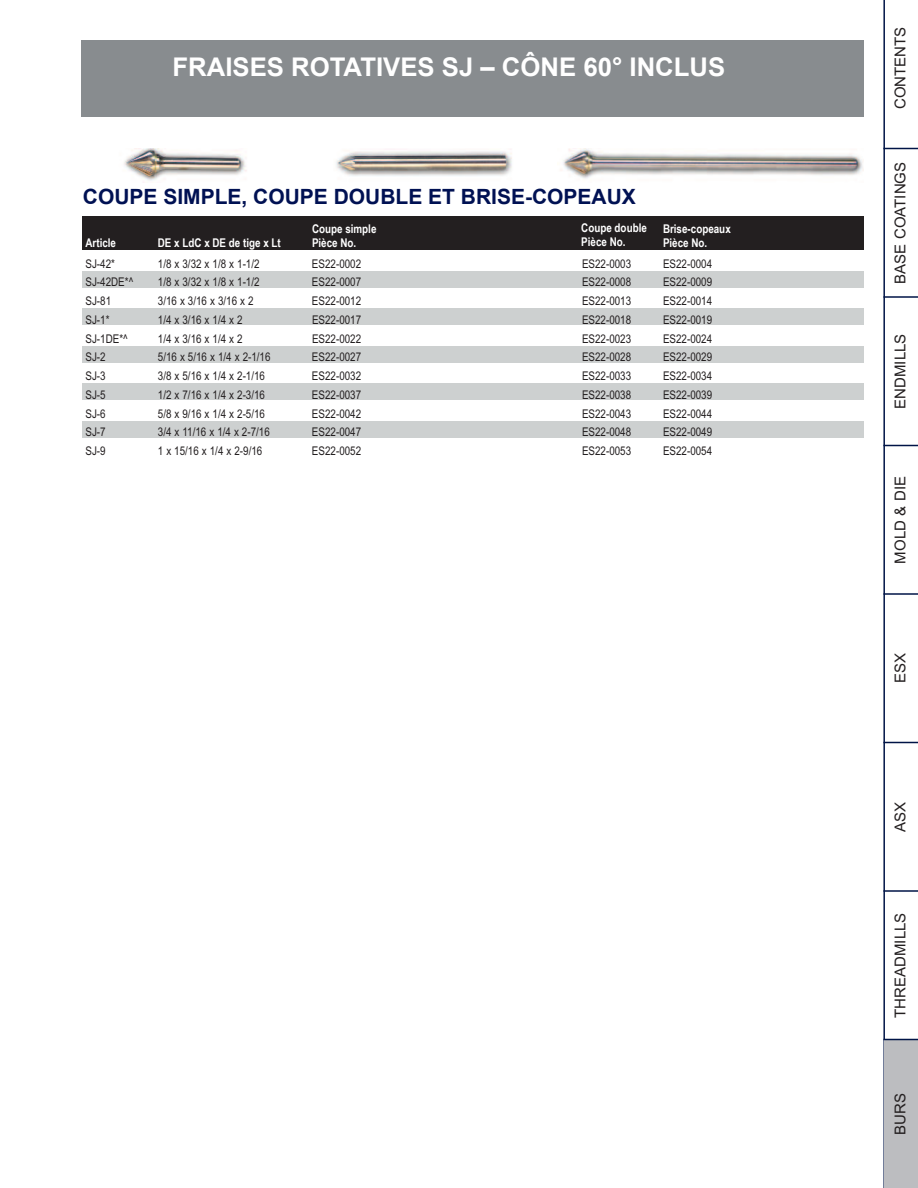
<style>
.page{position:relative;width:918px;height:1188px;background:#fff}
.page>*{position:absolute;margin:0;border:0;box-sizing:border-box;transform-origin:0 0}
.t1{font:700 25.8px "Arial";color:#fff}
.t2{font:700 21px "Arial";color:#001153}
.t3{font:15px "Arial";color:#231f20}
.t4{font:12px "Arial Narrow";color:#231f20}
.t5{font:700 12px/13.5px "Arial Narrow";color:#fff}
</style>
<div class="page">
<div style="left:81px;top:40px;width:783px;height:77px;background:#888c8f"></div>
<hr style="left:883px;top:0;width:2px;height:1188px;background:#001447">
<hr style="left:883px;top:148px;width:35px;height:1px;background:#001447">
<hr style="left:883px;top:296px;width:35px;height:2px;background:#001447">
<hr style="left:883px;top:445px;width:35px;height:1px;background:#001447">
<hr style="left:883px;top:593px;width:35px;height:2px;background:#001447">
<hr style="left:883px;top:742px;width:35px;height:1px;background:#001447">
<hr style="left:883px;top:890px;width:35px;height:2px;background:#001447">
<div style="left:884px;top:1039px;width:34px;height:149px;background:#bcbdc0"></div>
<hr style="left:883px;top:1039px;width:35px;height:1px;background:#001447">
<div style="left:82px;top:271px;width:782px;height:17px;background:#cdd0d0"></div>
<div style="left:82px;top:309px;width:782px;height:16px;background:#cdd0d0"></div>
<div style="left:82px;top:346px;width:782px;height:17px;background:#cdd0d0"></div>
<div style="left:82px;top:384px;width:782px;height:16px;background:#cdd0d0"></div>
<div style="left:82px;top:421px;width:782px;height:17px;background:#cdd0d0"></div>
<div style="left:82px;top:216px;width:782px;height:34px;background:#231f20"></div>
<img style="left:124px;top:148px;width:123px;height:33px">
<img style="left:336px;top:151px;width:176px;height:25px">
<img style="left:560px;top:148px;width:304px;height:31px">
<h1 class="t1" style="left:173px;top:53px;width:554px">FRAISES ROTATIVES SJ – CÔNE 60° INCLUS</h1>
<h2 class="t2" style="left:83px;top:185px;width:555px">COUPE SIMPLE, COUPE DOUBLE ET BRISE-COPEAUX</h2>
<p class="t5" style="left:312px;top:222px;width:66px">Coupe simple<br>Pièce No.</p>
<p class="t5" style="left:581px;top:221px;width:67px">Coupe double<br>Pièce No.</p>
<p class="t5" style="left:663px;top:222px;width:69px">Brise-copeaux</p>
<p class="t5" style="left:86px;top:236px;width:32px">Article</p>
<p class="t5" style="left:663px;top:235px;width:46px">Pièce No.</p>
<p class="t5" style="left:158px;top:236px;width:125px">DE x LdC x DE de tige x Lt</p>
<p class="t4" style="left:86px;top:257px;width:31px">SJ-42*</p>
<p class="t4" style="left:158px;top:257px;width:103px">1/8 x 3/32 x 1/8 x 1-1/2</p>
<p class="t4" style="left:312px;top:257px;width:51px">ES22-0002</p>
<p class="t4" style="left:582px;top:257px;width:51px">ES22-0003</p>
<p class="t4" style="left:663px;top:257px;width:51px">ES22-0004</p>
<p class="t4" style="left:86px;top:275px;width:49px">SJ-42DE*^</p>
<p class="t4" style="left:158px;top:275px;width:103px">1/8 x 3/32 x 1/8 x 1-1/2</p>
<p class="t4" style="left:312px;top:275px;width:51px">ES22-0007</p>
<p class="t4" style="left:582px;top:275px;width:51px">ES22-0008</p>
<p class="t4" style="left:663px;top:275px;width:51px">ES22-0009</p>
<p class="t4" style="left:86px;top:294px;width:27px">SJ-81</p>
<p class="t4" style="left:158px;top:294px;width:97px">3/16 x 3/16 x 3/16 x 2</p>
<p class="t4" style="left:312px;top:294px;width:51px">ES22-0012</p>
<p class="t4" style="left:582px;top:294px;width:51px">ES22-0013</p>
<p class="t4" style="left:663px;top:294px;width:51px">ES22-0014</p>
<p class="t4" style="left:86px;top:313px;width:26px">SJ-1*</p>
<p class="t4" style="left:158px;top:313px;width:86px">1/4 x 3/16 x 1/4 x 2</p>
<p class="t4" style="left:312px;top:313px;width:51px">ES22-0017</p>
<p class="t4" style="left:582px;top:313px;width:51px">ES22-0018</p>
<p class="t4" style="left:663px;top:313px;width:51px">ES22-0019</p>
<p class="t4" style="left:86px;top:332px;width:44px">SJ-1DE*^</p>
<p class="t4" style="left:158px;top:332px;width:86px">1/4 x 3/16 x 1/4 x 2</p>
<p class="t4" style="left:312px;top:332px;width:51px">ES22-0022</p>
<p class="t4" style="left:582px;top:332px;width:51px">ES22-0023</p>
<p class="t4" style="left:663px;top:332px;width:51px">ES22-0024</p>
<p class="t4" style="left:86px;top:350px;width:22px">SJ-2</p>
<p class="t4" style="left:158px;top:350px;width:114px">5/16 x 5/16 x 1/4 x 2-1/16</p>
<p class="t4" style="left:312px;top:350px;width:51px">ES22-0027</p>
<p class="t4" style="left:582px;top:350px;width:51px">ES22-0028</p>
<p class="t4" style="left:663px;top:350px;width:51px">ES22-0029</p>
<p class="t4" style="left:86px;top:369px;width:22px">SJ-3</p>
<p class="t4" style="left:158px;top:369px;width:109px">3/8 x 5/16 x 1/4 x 2-1/16</p>
<p class="t4" style="left:312px;top:369px;width:51px">ES22-0032</p>
<p class="t4" style="left:582px;top:369px;width:51px">ES22-0033</p>
<p class="t4" style="left:663px;top:369px;width:51px">ES22-0034</p>
<p class="t4" style="left:86px;top:388px;width:22px">SJ-5</p>
<p class="t4" style="left:158px;top:388px;width:109px">1/2 x 7/16 x 1/4 x 2-3/16</p>
<p class="t4" style="left:312px;top:388px;width:51px">ES22-0037</p>
<p class="t4" style="left:582px;top:388px;width:51px">ES22-0038</p>
<p class="t4" style="left:663px;top:388px;width:51px">ES22-0039</p>
<p class="t4" style="left:86px;top:407px;width:22px">SJ-6</p>
<p class="t4" style="left:158px;top:407px;width:109px">5/8 x 9/16 x 1/4 x 2-5/16</p>
<p class="t4" style="left:312px;top:407px;width:51px">ES22-0042</p>
<p class="t4" style="left:582px;top:407px;width:51px">ES22-0043</p>
<p class="t4" style="left:663px;top:407px;width:51px">ES22-0044</p>
<p class="t4" style="left:86px;top:425px;width:22px">SJ-7</p>
<p class="t4" style="left:158px;top:425px;width:113px">3/4 x 11/16 x 1/4 x 2-7/16</p>
<p class="t4" style="left:312px;top:425px;width:51px">ES22-0047</p>
<p class="t4" style="left:582px;top:425px;width:51px">ES22-0048</p>
<p class="t4" style="left:663px;top:425px;width:51px">ES22-0049</p>
<p class="t4" style="left:86px;top:444px;width:22px">SJ-9</p>
<p class="t4" style="left:158px;top:444px;width:106px">1 x 15/16 x 1/4 x 2-9/16</p>
<p class="t4" style="left:312px;top:444px;width:51px">ES22-0052</p>
<p class="t4" style="left:582px;top:444px;width:51px">ES22-0053</p>
<p class="t4" style="left:663px;top:444px;width:51px">ES22-0054</p>
<p class="t3" style="left:892px;top:109px;width:84px;rotate:-90deg">CONTENTS</p>
<p class="t3" style="left:892px;top:284px;width:123px;rotate:-90deg">BASE COATINGS</p>
<p class="t3" style="left:892px;top:409px;width:77px;rotate:-90deg">ENDMILLS</p>
<p class="t3" style="left:892px;top:564px;width:89px;rotate:-90deg">MOLD &amp; DIE</p>
<p class="t3" style="left:892px;top:683px;width:32px;rotate:-90deg">ESX</p>
<p class="t3" style="left:892px;top:832px;width:32px;rotate:-90deg">ASX</p>
<p class="t3" style="left:892px;top:1018px;width:107px;rotate:-90deg">THREADMILLS</p>
<p class="t3" style="left:892px;top:1135px;width:43px;rotate:-90deg">BURS</p>
</div>
